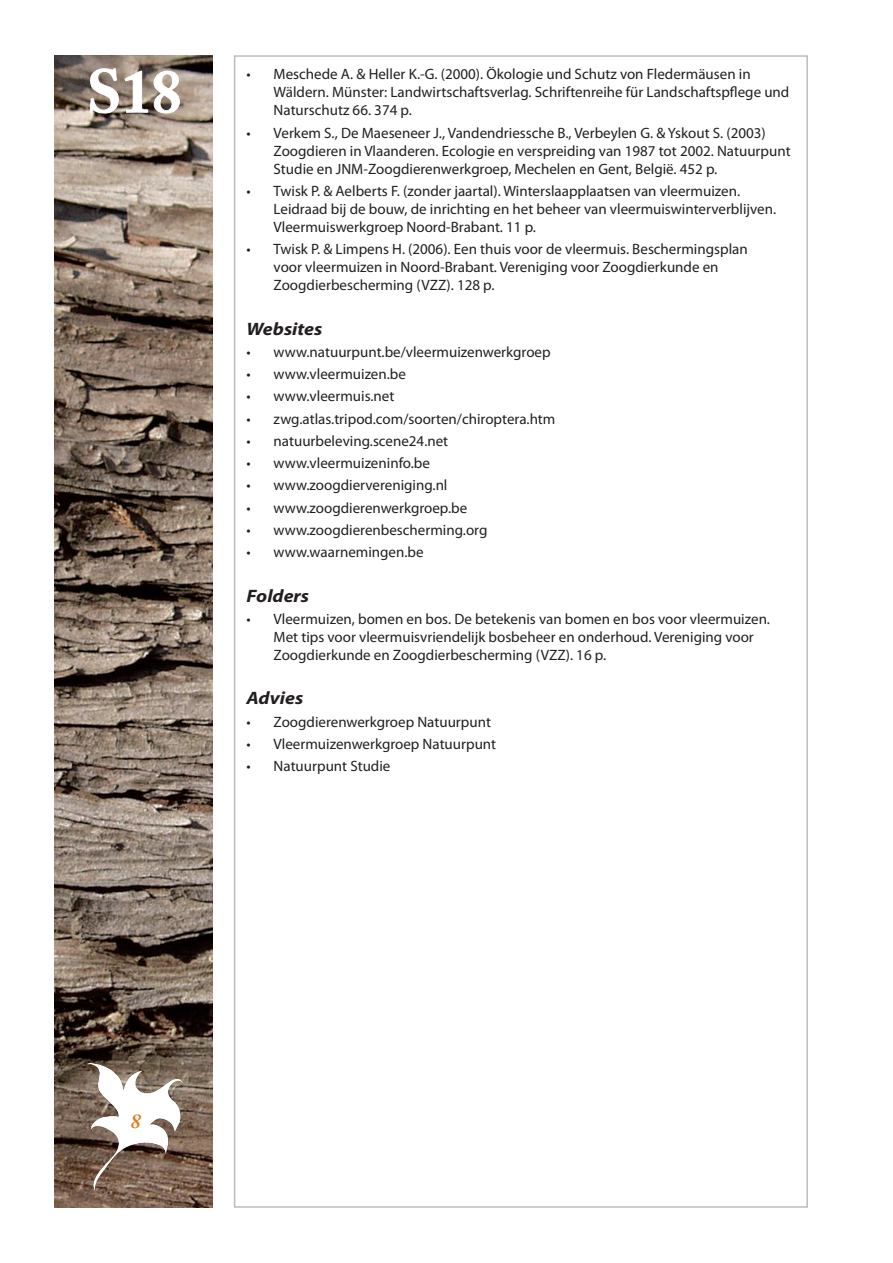
<style>
.page{position:relative;width:893px;height:1263px;background:#fff}
.page>*{position:absolute;margin:0;border:0;box-sizing:border-box;transform-origin:0 0}
.t1{font:700 60px "Adobe Caslon Pro";color:#fff}
.SOORT_B{font:italic 700 21px "Adobe Caslon Pro";color:#d9811e}
.soort2{font:italic 700 18px "Myriad Pro";color:#231f20;scale:1.1 1}
.soort_opsomming{font:15px/18px "Myriad Pro";color:#231f20}
</style>
<div class="page">
<img style="left:54px;top:55px;width:159px;height:1153px">
<svg style="left:89px;top:68px;width:91px;height:46px;background:#97897d"></svg>
<img style="left:86px;top:1063px;width:97px;height:128px">
<h1 class="t1" style="left:87px;top:56px;width:96px">S18</h1>
<p class="soort_opsomming" style="left:274px;top:65px;width:517px;text-indent:-27px">• Meschede A. &amp; Heller K.-G. (2000). Ökologie und Schutz von Fledermäusen in<br>Wäldern. Münster: Landwirtschaftsverlag. Schriftenreihe für Landschaftspflege und<br>Naturschutz 66. 374 p.</p>
<p class="soort_opsomming" style="left:274px;top:123px;width:518px;text-indent:-27px">• Verkem S., De Maeseneer J., Vandendriessche B., Verbeylen G. &amp; Yskout S. (2003)<br>Zoogdieren in Vlaanderen. Ecologie en verspreiding van 1987 tot 2002. Natuurpunt<br>Studie en JNM-Zoogdierenwerkgroep, Mechelen en Gent, België. 452 p.</p>
<p class="soort_opsomming" style="left:274px;top:182px;width:504px;text-indent:-27px">• Twisk P. &amp; Aelberts F. (zonder jaartal). Winterslaapplaatsen van vleermuizen.<br>Leidraad bij de bouw, de inrichting en het beheer van vleermuiswinterverblijven.<br>Vleermuiswerkgroep Noord-Brabant. 11 p.</p>
<p class="soort_opsomming" style="left:274px;top:240px;width:476px;text-indent:-27px">• Twisk P. &amp; Limpens H. (2006). Een thuis voor de vleermuis. Beschermingsplan voor vleermuizen in Noord-Brabant. Vereniging voor Zoogdierkunde en<br>Zoogdierbescherming (VZZ). 128 p.</p>
<p class="soort2" style="left:247px;top:317px;width:70px">Websites</p>
<p class="soort_opsomming" style="left:247px;top:343px;width:305px">• www.natuurpunt.be/vleermuizenwerkgroep</p>
<p class="soort_opsomming" style="left:247px;top:365px;width:161px">• www.vleermuizen.be</p>
<p class="soort_opsomming" style="left:247px;top:387px;width:149px">• www.vleermuis.net</p>
<p class="soort_opsomming" style="left:247px;top:409px;width:310px">• zwg.atlas.tripod.com/soorten/chiroptera.htm</p>
<p class="soort_opsomming" style="left:247px;top:432px;width:203px">• natuurbeleving.scene24.net</p>
<p class="soort_opsomming" style="left:247px;top:454px;width:185px">• www.vleermuizeninfo.be</p>
<p class="soort_opsomming" style="left:247px;top:476px;width:202px">• www.zoogdiervereniging.nl</p>
<p class="soort_opsomming" style="left:247px;top:498px;width:222px">• www.zoogdierenwerkgroep.be</p>
<p class="soort_opsomming" style="left:247px;top:521px;width:242px">• www.zoogdierenbescherming.org</p>
<p class="soort_opsomming" style="left:247px;top:543px;width:178px">• www.waarnemingen.be</p>
<p class="soort2" style="left:247px;top:584px;width:58px">Folders</p>
<p class="soort_opsomming" style="left:274px;top:610px;width:498px;text-indent:-27px">• Vleermuizen, bomen en bos. De betekenis van bomen en bos voor vleermuizen.<br>Met tips voor vleermuisvriendelijk bosbeheer en onderhoud. Vereniging voor<br>Zoogdierkunde en Zoogdierbescherming (VZZ). 16 p.</p>
<p class="soort2" style="left:247px;top:687px;width:53px">Advies</p>
<p class="soort_opsomming" style="left:247px;top:712px;width:246px">• Zoogdierenwerkgroep Natuurpunt</p>
<p class="soort_opsomming" style="left:247px;top:735px;width:251px">• Vleermuizenwerkgroep Natuurpunt</p>
<p class="soort_opsomming" style="left:247px;top:757px;width:145px">• Natuurpunt Studie</p>
<p class="SOORT_B" style="left:131px;top:1108px;width:12px">8</p>
</div>
